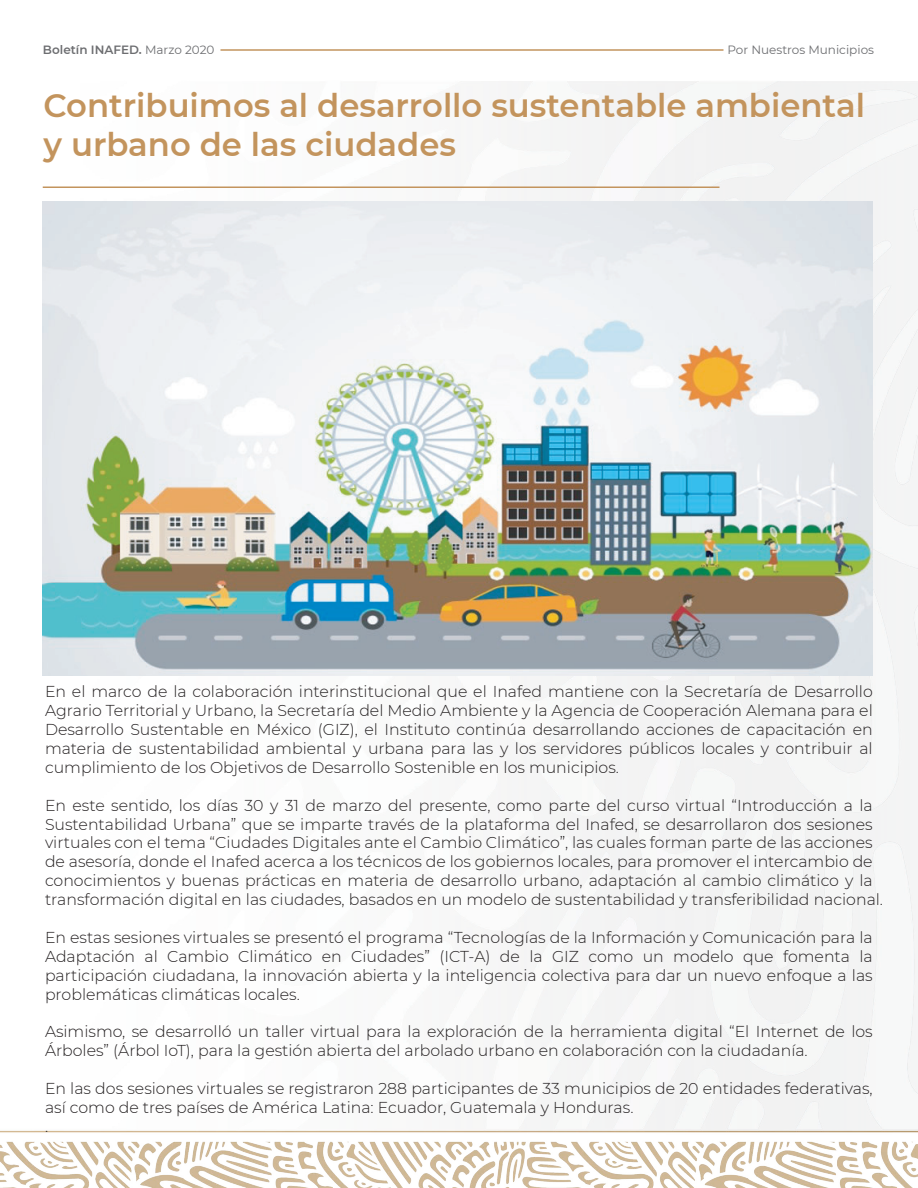
<style>
.page{position:relative;width:918px;height:1188px;background:#fff}
.page>*{position:absolute;margin:0;border:0;box-sizing:border-box;transform-origin:0 0}
.t1{font:600 32.25px/38.7px "Montserrat";color:#c3945d}
.t2{font:300 15.75px/18.9px "Montserrat";color:#231f20}
.t3{font:600 12px "Montserrat";color:#6d6e71}
.t4{font:12px "Montserrat";color:#6d6e71}
.s1{font-weight:400}
</style>
<div class="page">
<img style="left:0;top:49px;width:918px;height:1139px">
<hr style="left:221px;top:49px;width:503px;height:2px;background:#c3945d">
<hr style="left:43px;top:187px;width:677px;height:1px;background:#c3945d">
<img style="left:43px;top:201px;width:830px;height:474px">
<p class="t3" style="left:43px;top:42px;width:173px">Boletín INAFED. <span class="s1">Marzo 2020</span></p>
<p class="t4" style="left:727px;top:42px;width:148px">Por Nuestros Municipios</p>
<h1 class="t1" style="left:44px;top:85px;width:823px">Contribuimos al desarrollo sustentable ambiental y urbano de las ciudades</h1>
<p class="t2" style="left:45px;top:682px;width:829px;text-align:justify">En el marco de la colaboración interinstitucional que el Inafed mantiene con la Secretaría de Desarrollo Agrario Territorial y Urbano, la Secretaría del Medio Ambiente y la Agencia de Cooperación Alemana para el Desarrollo Sustentable en México (GIZ), el Instituto continúa desarrollando acciones de capacitación en materia de sustentabilidad ambiental y urbana para las y los servidores públicos locales y contribuir al cumplimiento de los Objetivos de Desarrollo Sostenible en los municipios.</p>
<p class="t2" style="left:45px;top:795px;width:840px">En este sentido, los días 30 y 31 de marzo del presente, como parte del curso virtual “Introducción a la Sustentabilidad Urbana” que se imparte través de la plataforma del Inafed, se desarrollaron dos sesiones virtuales con el tema “Ciudades Digitales ante el Cambio Climático”, las cuales forman parte de las acciones de asesoría, donde el Inafed acerca a los técnicos de los gobiernos locales, para promover el intercambio de conocimientos y buenas prácticas en materia de desarrollo urbano, adaptación al cambio climático y la transformación digital en las ciudades, basados en un modelo de sustentabilidad y transferibilidad nacional.</p>
<p class="t2" style="left:45px;top:927px;width:829px;text-align:justify">En estas sesiones virtuales se presentó el programa “Tecnologías de la Información y Comunicación para la Adaptación al Cambio Climático en Ciudades” (ICT-A) de la GIZ como un modelo que fomenta la participación ciudadana, la innovación abierta y la inteligencia colectiva para dar un nuevo enfoque a las problemáticas climáticas locales.</p>
<p class="t2" style="left:45px;top:1022px;width:829px">Asimismo, se desarrolló un taller virtual para la exploración de la herramienta digital “El Internet de los<br>Árboles” (Árbol IoT), para la gestión abierta del arbolado urbano en colaboración con la ciudadanía.</p>
<p class="t2" style="left:45px;top:1079px;width:829px">En las dos sesiones virtuales se registraron 288 participantes de 33 municipios de 20 entidades federativas, así como de tres países de América Latina: Ecuador, Guatemala y Honduras.<br>.</p>
</div>
